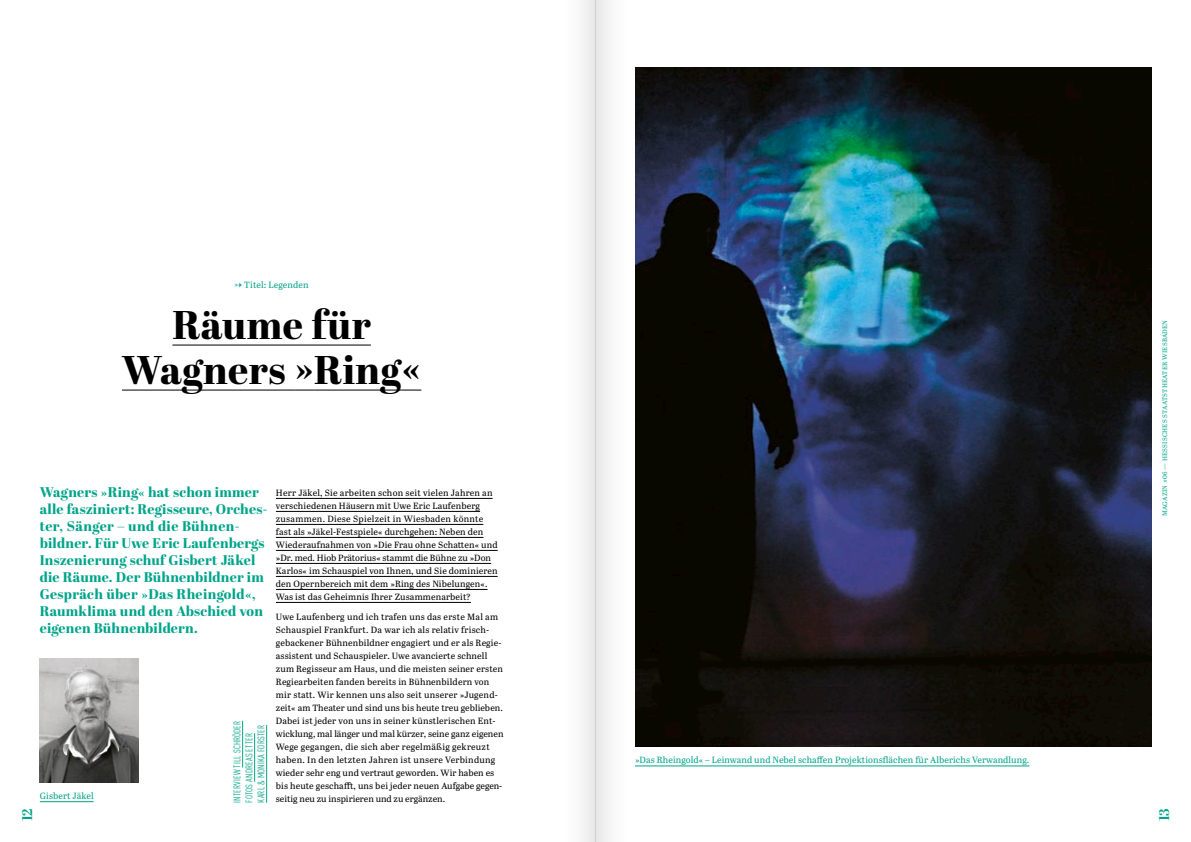
<style>
.page{position:relative;width:1191px;height:842px;background:#fff}
.page>*{position:absolute;margin:0;border:0;box-sizing:border-box;transform-origin:0 0}
.t1{font:800 40px/45px "Abril Display";letter-spacing:.01em;color:#000;text-align:center}
.t2{font:800 14px/17px "Abril Display";letter-spacing:.015em;color:#00a48a}
.t3{font:700 14px "Abril Display";color:#00a48a}
.t4{font:condensed 9.5px/12px "DIN Pro";letter-spacing:.02em;color:#00a48a}
.t5{font:9px/13px "Abril Text";letter-spacing:.015em;color:#000}
.t6{font:9px "Abril Text";letter-spacing:.01em;color:#00a48a}
.t7{font:6.5px "Abril Text";letter-spacing:.04em;color:#00a48a}
</style>
<div class="page">
<hr style="left:635px;top:766px;width:394px;height:1px;background:#00a48a">
<img style="left:635px;top:67px;width:516px;height:680px">
<hr style="left:172px;top:345px;width:199px;height:1px;background:#000">
<hr style="left:122px;top:390px;width:172px;height:1px;background:#000">
<svg style="left:294px;top:390px;width:20px;height:1px"></svg>
<hr style="left:314px;top:390px;width:88px;height:1px;background:#000">
<svg style="left:402px;top:390px;width:19px;height:1px"></svg>
<hr style="left:276px;top:498px;width:216px;height:1px;background:#000">
<hr style="left:276px;top:511px;width:204px;height:1px;background:#000">
<hr style="left:276px;top:524px;width:207px;height:1px;background:#000">
<hr style="left:276px;top:537px;width:207px;height:1px;background:#000">
<hr style="left:276px;top:550px;width:222px;height:1px;background:#000">
<hr style="left:276px;top:563px;width:215px;height:1px;background:#000">
<hr style="left:276px;top:576px;width:222px;height:1px;background:#000">
<hr style="left:276px;top:589px;width:211px;height:1px;background:#000">
<hr style="left:276px;top:602px;width:195px;height:1px;background:#000">
<img style="left:40px;top:658px;width:98px;height:124px">
<hr style="left:40px;top:801px;width:54px;height:1px;background:#00a48a">
<hr style="left:242px;top:721px;width:1px;height:47px;background:#00a48a">
<hr style="left:254px;top:733px;width:1px;height:49px;background:#00a48a">
<hr style="left:266px;top:725px;width:1px;height:78px;background:#00a48a">
<div style="left:595px;top:0;width:40px;height:842px;background:linear-gradient(to right,#eaeaea,#fff)"></div>
<div style="left:556px;top:0;width:39px;height:842px;background:linear-gradient(to right,#fff,#ececec)"></div>
<p class="t6" style="left:234px;top:279px;width:76px">U Titel: Legenden</p>
<h1 class="t1" style="left:122px;top:305px;width:301px">Räume für<br>Wagners »Ring«</h1>
<p class="t2" style="left:40px;top:484px;width:226px">Wagners »Ring« hat schon immer alle fasziniert: Regisseure, Orches-- ter, Sänger – und die Bühnen&shy;bildner. Für Uwe Eric Laufenbergs<br>Inszenierung schuf Gisbert Jäkel die Räume. Der Bühnenbildner im<br>Gespräch über »Das Rheingold«,<br>Raumklima und den Abschied von eigenen Bühnenbildern.</p>
<p class="t5" style="left:276px;top:486px;width:223px">Herr Jäkel, Sie arbeiten schon seit vielen Jahren an verschiedenen Häusern mit Uwe Eric Laufenberg zusammen. Diese Spielzeit in Wiesbaden könnte fast als »Jäkel-Festspiele« durchgehen: Neben den Wiederaufnahmen von »Die Frau ohne Schatten« und »Dr. med. Hiob Prätorius« stammt die Bühne zu »Don Karlos« im Schauspiel von Ihnen, und Sie dominieren den Opernbereich mit dem »Ring des Nibelungen«.<br>Was ist das Geheimnis Ihrer Zusammenarbeit?</p>
<p class="t5" style="left:276px;top:610px;width:229px">Uwe Laufenberg und ich trafen uns das erste Mal am Schauspiel Frankfurt. Da war ich als relativ frisch&shy;gebackener Bühnenbildner engagiert und er als Regie&shy;assistent und Schauspieler. Uwe avancierte schnell zum Regisseur am Haus, und die meisten seiner ersten Regiearbeiten fanden bereits in Bühnenbildern von mir statt. Wir kennen uns also seit unserer »Jugend&shy;zeit« am Theater und sind uns bis heute treu geblieben.<br>Dabei ist jeder von uns in seiner künstlerischen Ent&shy;wicklung, mal länger und mal kürzer, seine ganz eigenen Wege gegangen, die sich aber regelmäßig gekreuzt haben. In den letzten Jahren ist unsere Verbindung wieder sehr eng und vertraut geworden. Wir haben es bis heute geschafft, uns bei jeder neuen Aufgabe gegen-</p>
<p class="t4" style="left:230px;top:803px;width:83px;rotate:-90deg">INTERVIEW TILL SCHRÖDER</p>
<p class="t4" style="left:242px;top:803px;width:79px;rotate:-90deg">FOTOS ANDREAS ETTER<br>KARL &amp; MONIKA FORSTER</p>
<p class="t6" style="left:40px;top:789px;width:55px">Gisbert Jäkel</p>
<p class="t5" style="left:276px;top:792px;width:171px">seitig neu zu inspirieren und zu ergänzen.</p>
<p class="t6" style="left:635px;top:753px;width:396px">»Das Rheingold« – Leinwand und Nebel schaffen Projektionsflächen für Alberichs Verwandlung.</p>
<p class="t7" style="left:1160px;top:516px;width:198px;rotate:-90deg">MAGAZIN #06 — HESSISCHES STAATSTHEATER WIESBADEN</p>
<h2 class="t3" style="left:18px;top:821px;width:15px;rotate:-90deg">12</h2>
<h2 class="t3" style="left:1154px;top:821px;width:15px;rotate:-90deg">13</h2>
</div>
